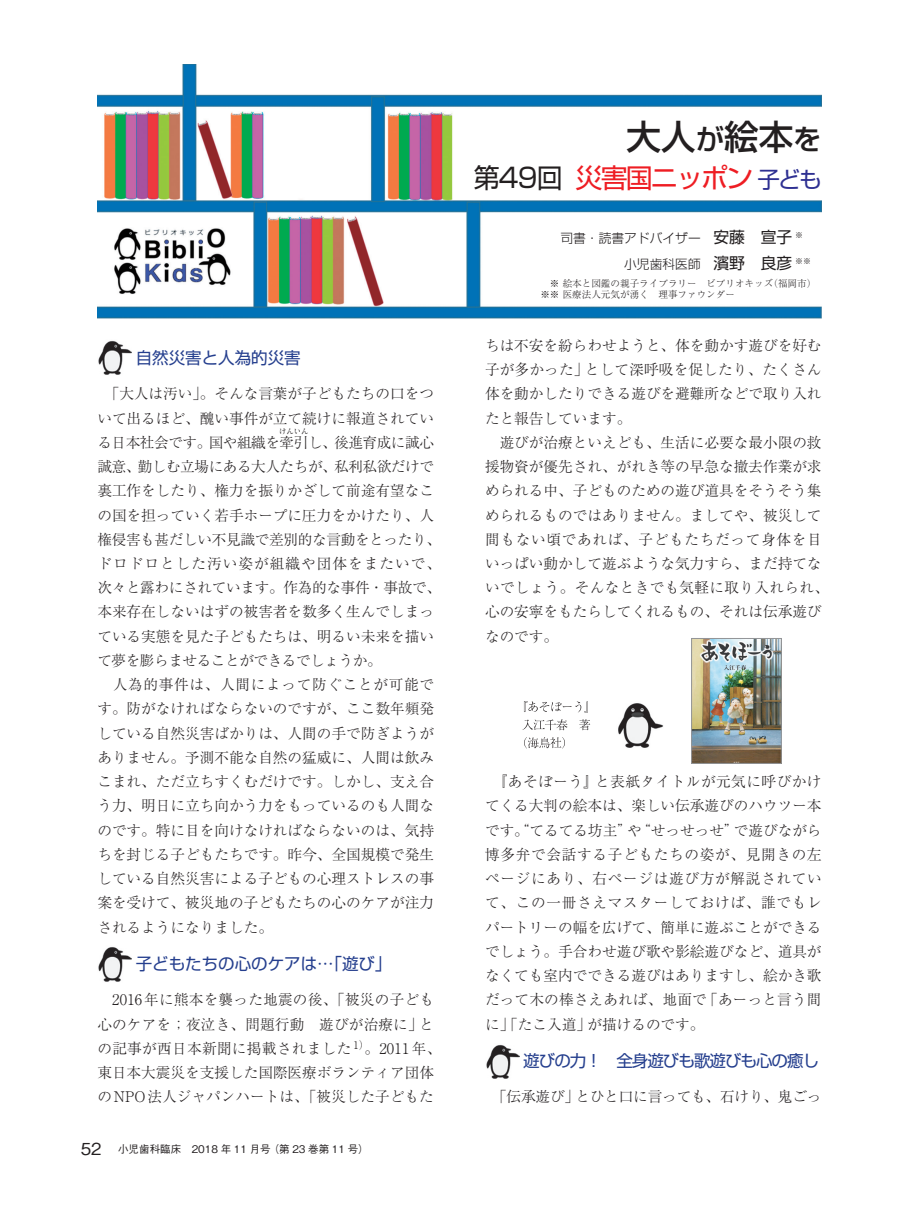
<style>
.page{position:relative;width:919px;height:1217px;background:#fff}
.page>*{position:absolute;margin:0;border:0;box-sizing:border-box;transform-origin:0 0}
.t1{font:500 34.5px "Shin Go Pro";color:#231f20}
.t2{font:27px "Shin Go Pro";letter-spacing:-.07em;color:#ee1d23}
.t3{font:16.5px "Shin Go Pro";color:#253f8e}
.t4{font:16.5px "Shin Go Pro";letter-spacing:-.06em;color:#253f8e}
.t5{font:300 14.7px/24.2px "Ryumin Pro";color:#231f20}
.t6{font:300 12.75px/25.5px "Shin Go Pro";color:#231f20;text-align:right}
.t7{font:500 10.5px "Gothic BBB Pro";color:#231f20}
.t8{font:300 9.6px/10.5px "Ryumin Pro";color:#231f20}
.t9{font:7.8px "Shin Go Pro";color:#231f20}
.t10{font:300 7.35px "Ryumin Pro";color:#231f20}
.s1{font-size:16.5px}
.s2{font-size:28.5px}
.s3{color:#231f20}
.s4{font-size:22.5px;color:#2e3092}
.s5{font-weight:400;font-size:15.75px}
</style>
<div class="page">
<img style="left:97px;top:64px;width:724px;height:255px">
<img style="left:98px;top:340px;width:34px;height:35px">
<img style="left:98px;top:947px;width:34px;height:34px">
<img style="left:486px;top:1044px;width:33px;height:34px">
<img style="left:618px;top:703px;width:45px;height:45px">
<img style="left:693px;top:640px;width:86px;height:121px">
<div style="left:691px;top:638px;width:90px;height:125px;border:1px solid #939598"></div>
<svg style="left:524px;top:737px;width:41px;height:11px"></svg>
<svg style="left:522px;top:719px;width:68px;height:11px"></svg>
<svg style="left:524px;top:701px;width:64px;height:11px"></svg>
<p class="t3" style="left:136px;top:344px;width:166px">自然災害と人為的災害</p>
<p class="t5" style="left:97px;top:380px;width:338px;text-align:justify">　「大人は汚い」。そんな言葉が子どもたちの口をついて出るほど、醜い事件が立て続けに報道されている日本社会です。国や組織を牽引し、後進育成に誠心</p>
<p class="t10" style="left:279px;top:425px;width:31px">けんいん</p>
<p class="t5" style="left:97px;top:453px;width:345px">誠意、勤しむ立場にある大人たちが、私利私欲だけで裏工作をしたり、権力を振りかざして前途有望なこの国を担っていく若手ホープに圧力をかけたり、人権侵害も甚だしい不見識で差別的な言動をとったり、ドロドロとした汚い姿が組織や団体をまたいで、次々と露わにされています。作為的な事件・事故で、本来存在しないはずの被害者を数多く生んでしまっている実態を見た子どもたちは、明るい未来を描いて夢を膨らませることができるでしょうか。<br>　人為的事件は、人間によって防ぐことが可能です。防がなければならないのですが、ここ数年頻発している自然災害ばかりは、人間の手で防ぎようがありません。予測不能な自然の猛威に、人間は飲みこまれ、ただ立ちすくむだけです。しかし、支え合う力、明日に立ち向かう力をもっているのも人間なのです。特に目を向けなければならないのは、気持ちを封じる子どもたちです。昨今、全国規模で発生している自然災害による子どもの心理ストレスの事案を受けて、被災地の子どもたちの心のケアが注力されるようになりました。</p>
<p class="t3" style="left:136px;top:949px;width:257px">子どもたちの心のケアは…「遊び」</p>
<p class="t5" style="left:97px;top:986px;width:345px">　2016年に熊本を襲った地震の後、「被災の子ども心のケアを；夜泣き、問題行動　遊びが治療に」との記事が西日本新聞に掲載されました <sup>1）</sup>。2011年、東日本大震災を支援した国際医療ボランティア団体のNPO法人ジャパンハートは、「被災した子どもた</p>
<p class="t7" style="left:81px;top:1140px;width:289px"><span class="s1">52　</span>小児歯科臨床　2018 年 11 月号（第 23 巻第 11 号）</p>
<h1 class="t1" style="left:626px;top:108px;width:197px">大人<span class="s2">が</span>絵本<span class="s2">を</span></h1>
<h2 class="t2" style="left:473px;top:155px;width:349px"><span class="s3">第49回</span> 災害国ニッポン<span class="s4">子ども</span></h2>
<p class="t6" style="left:560px;top:224px;width:233px">司書・読書アドバイザー <span class="s5">安藤　宣子</span>小児歯科医師 <span class="s5">濱野　良彦</span></p>
<p class="t8" style="left:540px;top:277px;width:277px">　※ 絵本と図鑑の親子ライブラリー　ビブリオキッズ（福岡市）※※ 医療法人元気が湧く　理事ファウンダー</p>
<p class="t9" style="left:795px;top:229px;width:9px">※</p>
<p class="t9" style="left:795px;top:254px;width:17px">※※</p>
<p class="t5" style="left:485px;top:332px;width:345px">ちは不安を紛らわせようと、体を動かす遊びを好む子が多かった」として深呼吸を促したり、たくさん体を動かしたりできる遊びを避難所などで取り入れたと報告しています。<br>　遊びが治療といえども、生活に必要な最小限の救援物資が優先され、がれき等の早急な撤去作業が求められる中、子どものための遊び道具をそうそう集められるものではありません。ましてや、被災して間もない頃であれば、子どもたちだって身体を目いっぱい動かして遊ぶような気力すら、まだ持てないでしょう。そんなときでも気軽に取り入れられ、心の安寧をもたらしてくれるもの、それは伝承遊びなのです。</p>
<p class="t5" style="left:485px;top:768px;width:338px;text-align:justify">　『あそぼーう』と表紙タイトルが元気に呼びかけてくる大判の絵本は、楽しい伝承遊びのハウツー本です。“てるてる坊主”や“せっせっせ”で遊びながら博多弁で会話する子どもたちの姿が、見開きの左ページにあり、右ページは遊び方が解説されていて、この一冊さえマスターしておけば、誰でもレパートリーの幅を広げて、簡単に遊ぶことができるでしょう。手合わせ遊び歌や影絵遊びなど、道具がなくても室内でできる遊びはありますし、絵かき歌だって木の棒さえあれば、地面で「あーっと言う間に」「たこ入道」が描けるのです。</p>
<p class="t4" style="left:523px;top:1046px;width:297px">遊びの力！　全身遊びも歌遊びも心の癒し</p>
<p class="t5" style="left:485px;top:1083px;width:338px">　「伝承遊び」とひと口に言っても、石けり、鬼ごっ</p>
</div>
